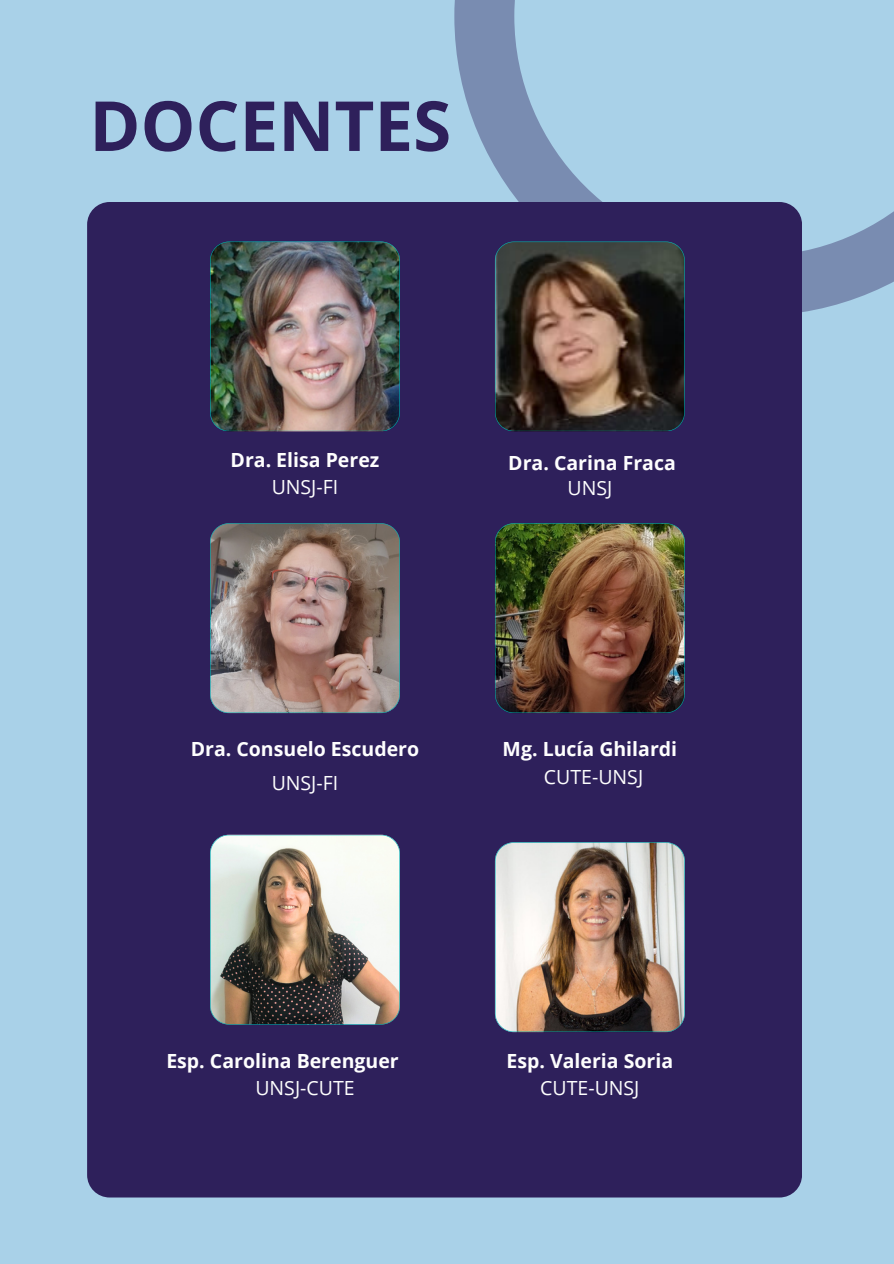
<style>
.page{position:relative;width:894px;height:1264px;background:#fff}
.page>*{position:absolute;margin:0;border:0;box-sizing:border-box;transform-origin:0 0}
.t1{font:700 69px "Open Sans";color:#2e205b}
.t2{font:700 19.5px "Open Sans";color:#fefefe}
.t3{font:19.5px "Open Sans";color:#fefefe}
</style>
<div class="page">
<div style="left:0;top:0;width:893px;height:1263px;background:#a9d1e8"></div>
<div style="left:87px;top:202px;width:714px;height:995px;background:#2e205b;border-radius:23px"></div>
<img style="left:210px;top:241px;width:190px;height:190px">
<svg style="left:454px;top:0;width:439px;height:316px"></svg>
<img style="left:210px;top:523px;width:190px;height:190px">
<img style="left:495px;top:523px;width:189px;height:190px">
<img style="left:210px;top:834px;width:190px;height:190px">
<img style="left:495px;top:842px;width:189px;height:190px">
<img style="left:495px;top:241px;width:189px;height:190px">
<p class="t1" style="left:89px;top:77px;width:363px">DOCENTES</p>
<h2 class="t2" style="left:230px;top:445px;width:150px">Dra. Elisa Perez</h2>
<p class="t3" style="left:271px;top:473px;width:68px">UNSJ-FI</p>
<p class="t2" style="left:508px;top:449px;width:169px">Dra. Carina Fraca</p>
<p class="t3" style="left:567px;top:474px;width:46px">UNSJ</p>
<p class="t2" style="left:191px;top:735px;width:230px">Dra. Consuelo Escudero</p>
<p class="t2" style="left:502px;top:734px;width:176px">Mg. Lucía Ghilardi</p>
<h2 class="t3" style="left:543px;top:763px;width:101px">CUTE-UNSJ</h2>
<p class="t3" style="left:271px;top:769px;width:68px">UNSJ-FI</p>
<h2 class="t2" style="left:166px;top:1046px;width:234px">Esp. Carolina Berenguer</h2>
<p class="t3" style="left:255px;top:1074px;width:101px">UNSJ-CUTE</p>
<h2 class="t2" style="left:506px;top:1046px;width:168px">Esp. Valeria Soria</h2>
<h2 class="t3" style="left:540px;top:1074px;width:101px">CUTE-UNSJ</h2>
</div>
